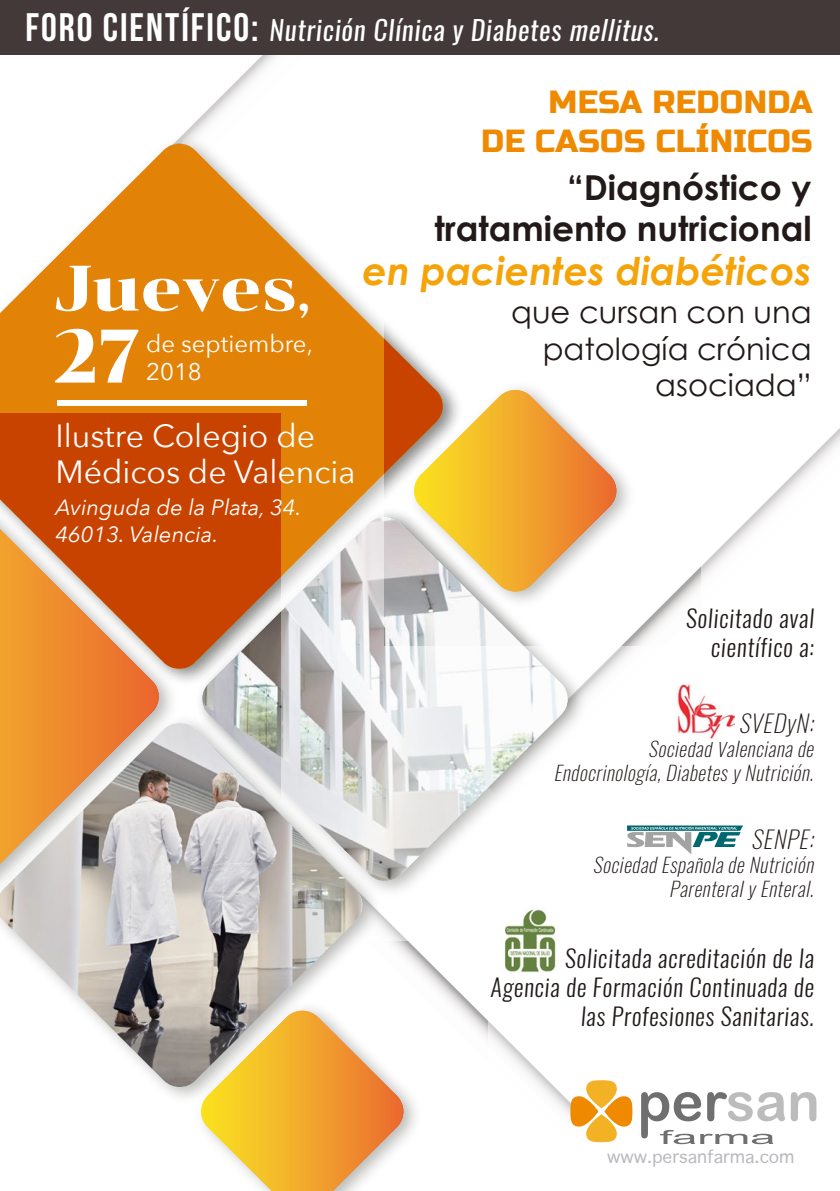
<style>
.page{position:relative;width:840px;height:1191px;background:#fff}
.page>*{position:absolute;margin:0;border:0;box-sizing:border-box;transform-origin:0 0}
.t1{font:75.6px "Chonburi";color:#fff;scale:.93 1}
.t2{font:64px "Chonburi";color:#fff}
.t3{font:italic 700 38.2px "Century Gothic";color:#f4a409}
.t4{font:700 34.4px/41.2px "Century Gothic";color:#221a19;text-align:right}
.t5{font:32px/36px "Avenir Next";color:#fff}
.t6{font:32px/38.4px "Russo One";letter-spacing:.01em;color:#ef8a00;text-align:right}
.t7{font:30.6px/36.6px "Century Gothic";color:#221a19;text-align:right}
.t8{font:italic 27px "Oswald";letter-spacing:.03em;color:#fff}
.t9{font:300 24px/28.8px "Oswald";color:#221a19;text-align:right}
.t10{font:24px/28px "Avenir Next";color:#fff}
.t11{font:italic 200 24px "Oswald";letter-spacing:.03em;color:#221a19}
.t12{font:italic 22px/26.4px "Avenir Next";color:#fff}
.t13{font:italic 200 20px/24px "Oswald";letter-spacing:.03em;color:#221a19;text-align:right}
.s1{font-family:"Bebas Neue";font-style:normal;font-size:39.8px}
.s2{font-size:48px}
</style>
<div class="page">
<svg style="left:8px;top:54px;width:810px;height:47px"></svg>
<svg style="left:0;top:144px;width:384px;height:349px;fill:#e28308"></svg>
<div style="left:0;top:413px;width:280px;height:82px;background:#c84300"></div>
<img style="left:384px;top:323px;width:245px;height:172px">
<svg style="left:412px;top:390px;width:206px;height:105px"></svg>
<img style="left:0;top:495px;width:787px;height:696px">
<img style="left:0;top:723px;width:364px;height:366px">
<div style="left:57px;top:400px;width:249px;height:5px;background:#fff"></div>
<img style="left:500px;top:907px;width:59px;height:65px">
<svg style="left:626px;top:825px;width:116px;height:29px"></svg>
<img style="left:675px;top:682px;width:59px;height:60px">
<div style="left:0;top:0;width:839px;height:54px;background:#433939"></div>
<svg style="left:570px;top:1080px;width:246px;height:86px"></svg>
<p class="t8" style="left:26px;top:12px;width:637px"><span class="s1">FORO CIENTÍFICO:</span> Nutrición Clínica y Diabetes mellitus.</p>
<h2 class="t2" style="left:52px;top:242px;width:259px">Jueves<span class="s2">,</span></h2>
<h1 class="t1" style="left:52px;top:301px;width:96px">27</h1>
<p class="t10" style="left:146px;top:328px;width:168px">de septiembre,<br>2018</p>
<h3 class="t6" style="left:481px;top:84px;width:332px">MESA REDONDA<br>DE CASOS CLÍNICOS</h3>
<h3 class="t4" style="left:434px;top:166px;width:378px">“Diagnóstico y tratamiento nutricional</h3>
<h3 class="t3" style="left:362px;top:246px;width:450px">en pacientes diabéticos</h3>
<p class="t7" style="left:511px;top:293px;width:302px">que cursan con una patología crónica asociada”</p>
<h3 class="t5" style="left:55px;top:417px;width:302px">Ilustre Colegio de<br>Médicos de Valencia</h3>
<p class="t12" style="left:55px;top:493px;width:247px">Avinguda de la Plata, 34.<br>46013. Valencia.</p>
<p class="t9" style="left:685px;top:601px;width:133px">Solicitado aval científico a:</p>
<p class="t11" style="left:738px;top:707px;width:79px">SVEDyN:</p>
<p class="t13" style="left:553px;top:737px;width:263px">Sociedad Valenciana de<br>Endocrinología, Diabetes y Nutrición.</p>
<p class="t11" style="left:751px;top:823px;width:66px">SENPE:</p>
<p class="t13" style="left:593px;top:853px;width:224px">Sociedad Española de Nutrición<br>Parenteral y Enteral.</p>
<p class="t9" style="left:490px;top:941px;width:328px">Solicitada acreditación de la<br>Agencia de Formación Continuada de las Profesiones Sanitarias.</p>
</div>
